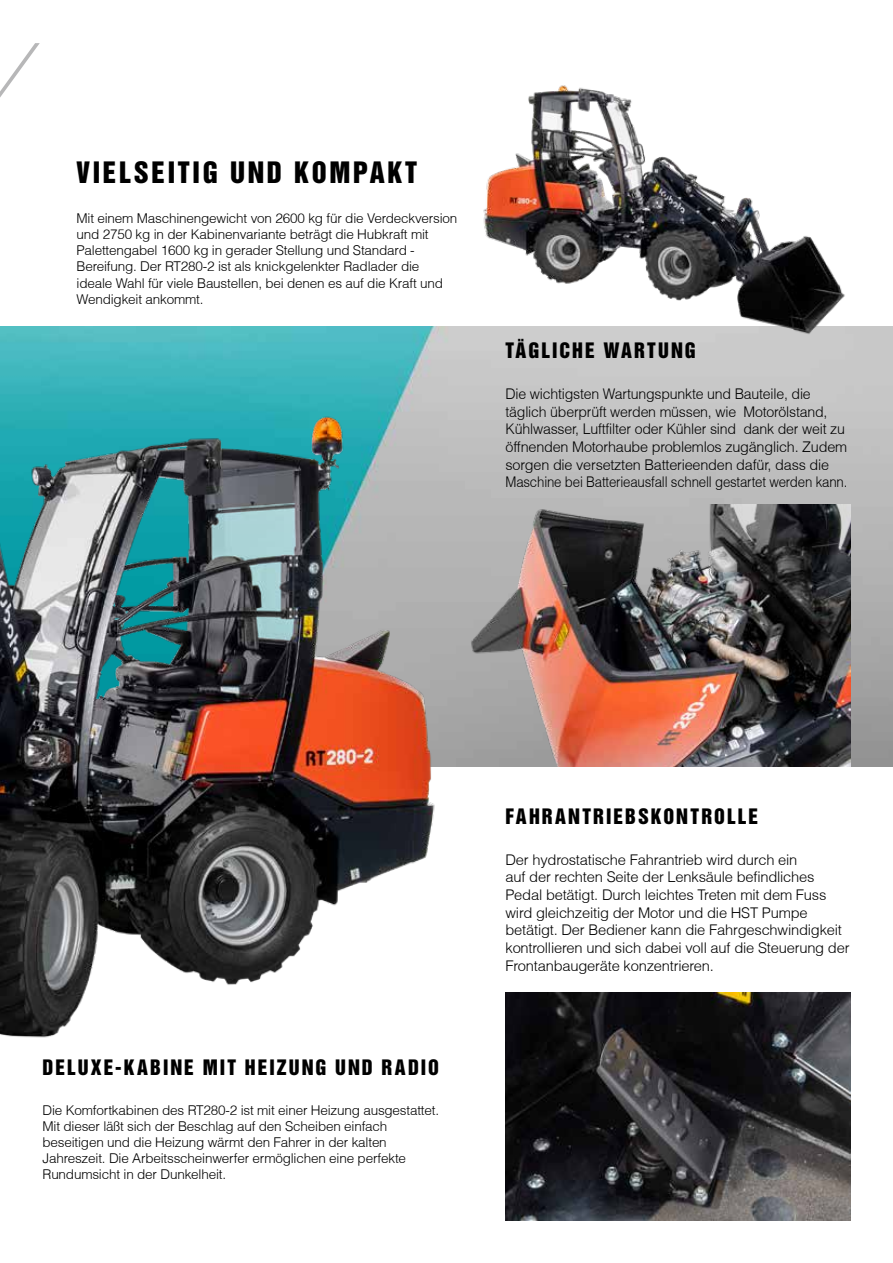
<style>
.page{position:relative;width:893px;height:1263px;background:#fff}
.page>*{position:absolute;margin:0;border:0;box-sizing:border-box;transform-origin:0 0}
.t1{font:75px "Eurostile Ext";color:#b7b7b8;scale:.94 1}
.t2{font:27px "Helvetica Inserat";letter-spacing:.1em;color:#000}
.t3{font:19.5px "Helvetica Inserat";letter-spacing:.105em;color:#000}
.t4{font:300 14.7px/17.7px "Helvetica";letter-spacing:-.015em;color:#000}
.t5{font:300 14.7px/17.7px "Helvetica";letter-spacing:-.015em;color:#000;scale:.96 1}
.t6{font:300 13.5px/16.2px "Helvetica";letter-spacing:-.015em;color:#000}
</style>
<div class="page">
<img style="left:505px;top:992px;width:345px;height:228px">
<img style="left:442px;top:326px;width:451px;height:440px">
<img style="left:0;top:326px;width:442px;height:712px">
<img style="left:467px;top:505px;width:383px;height:261px">
<img style="left:478px;top:85px;width:372px;height:258px">
<h1 class="t1" style="left:-7px;top:29px;width:57px">/</h1>
<h2 class="t2" style="left:77px;top:156px;width:342px">VIELSEITIG UND KOMPAKT</h2>
<p class="t6" style="left:77px;top:210px;width:382px">Mit einem Maschinengewicht von 2600 kg für die Verdeckversion und 2750 kg in der Kabinenvariante beträgt die Hubkraft mit Palettengabel 1600 kg in gerader Stellung und Standard - Bereifung. Der RT280-2 ist als knickgelenkter Radlader die ideale Wahl für viele Baustellen, bei denen es auf die Kraft und Wendigkeit ankommt.</p>
<h3 class="t3" style="left:505px;top:339px;width:192px">TÄGLICHE WARTUNG</h3>
<p class="t5" style="left:505px;top:385px;width:358px">Die wichtigsten Wartungspunkte und Bauteile, die täglich überprüft werden müssen, wie Motorölstand, Kühlwasser, Luftfilter oder Kühler sind dank der weit zu öffnenden Motorhaube problemlos zugänglich. Zudem sorgen die versetzten Batterieenden dafür, dass die Maschine bei Batterieausfall schnell gestartet werden kann.</p>
<h3 class="t3" style="left:43px;top:1056px;width:398px">DELUXE-KABINE MIT HEIZUNG UND RADIO</h3>
<p class="t6" style="left:43px;top:1101px;width:398px">Die Komfortkabinen des RT280-2 ist mit einer Heizung ausgestattet.<br>Mit dieser läßt sich der Beschlag auf den Scheiben einfach beseitigen und die Heizung wärmt den Fahrer in der kalten Jahreszeit. Die Arbeitsscheinwerfer ermöglichen eine perfekte Rundumsicht in der Dunkelheit.</p>
<h3 class="t3" style="left:505px;top:804px;width:254px">FAHRANTRIEBSKONTROLLE</h3>
<p class="t4" style="left:505px;top:851px;width:346px">Der hydrostatische Fahrantrieb wird durch ein<br>auf der rechten Seite der Lenksäule befindliches Pedal betätigt. Durch leichtes Treten mit dem Fuss wird gleichzeitig der Motor und die HST Pumpe betätigt. Der Bediener kann die Fahrgeschwindigkeit kontrollieren und sich dabei voll auf die Steuerung der Frontanbaugeräte konzentrieren.</p>
</div>
